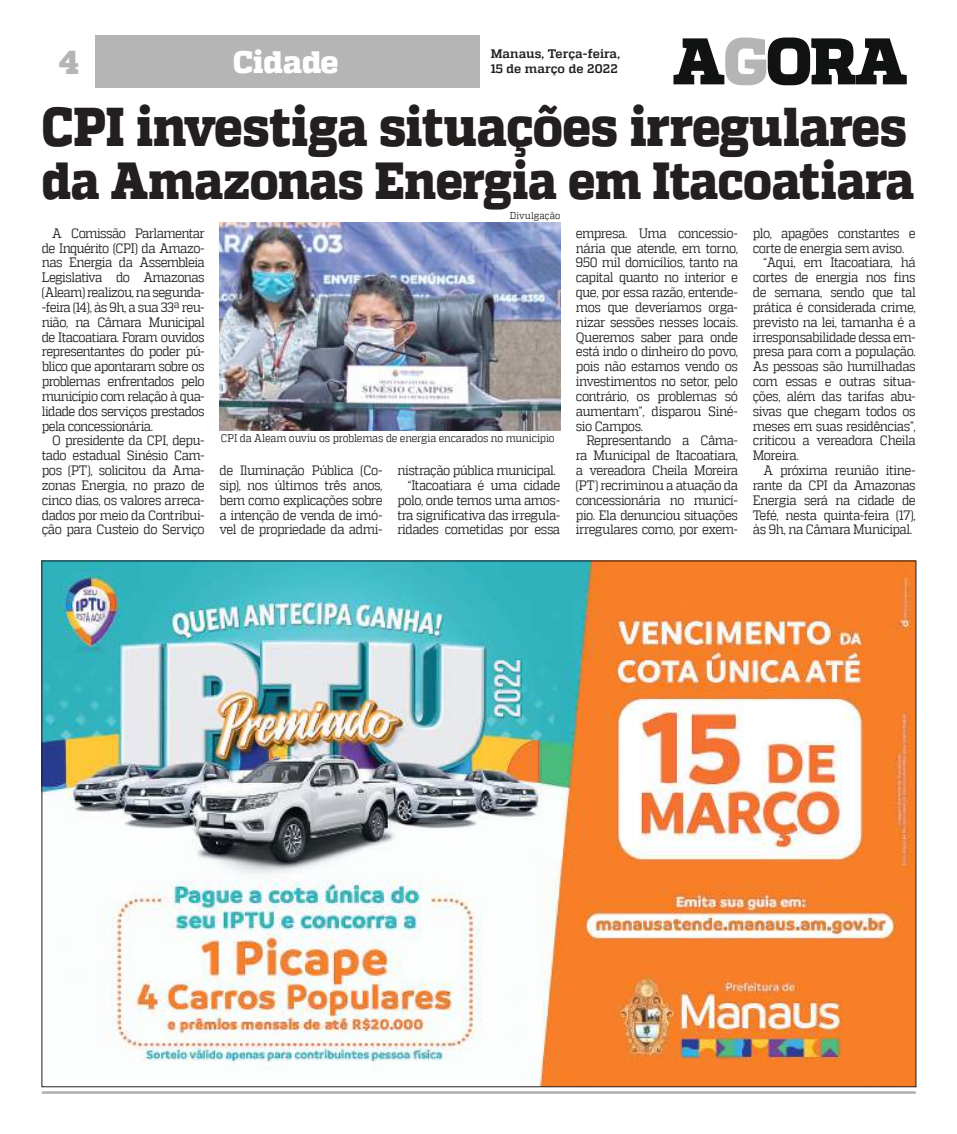
<style>
.page{position:relative;width:957px;height:1134px;background:#fff}
.page>*{position:absolute;margin:0;border:0;box-sizing:border-box;transform-origin:0 0}
.t1{font:800 54.38px "MW Quadon";letter-spacing:-.01em;color:#241f1f;scale:.9 1}
.t2{font:800 51.88px "MW Quadon";letter-spacing:-.015em;color:#241f1f;scale:.9 1}
.t3{font:800 33px "MW Quadon";color:#b5b5b6;scale:.95 1}
.t4{font:800 30.88px "MW Quadon";color:#fff}
.t5{font:13.62px/14.9px "MW Quadon";letter-spacing:-.04em;color:#241f1f;text-align:justify;scale:.9 1}
.t6{font:700 12.38px/14.9px "MW Quadon";letter-spacing:.005em;color:#241f1f}
.t7{font:11.12px "MW Quadon";letter-spacing:-.015em;color:#241f1f;scale:.9 1}
.t8{font:9.88px "MW Quadon";letter-spacing:.01em;color:#241f1f;scale:.9 1}
</style>
<div class="page">
<div style="left:95px;top:35px;width:384px;height:53px;background:#b5b5b6"></div>
<svg style="left:673px;top:38px;width:233px;height:47px"></svg>
<img style="left:220px;top:223px;width:340px;height:208px">
<hr style="left:42px;top:1091px;width:874px;height:3px;background:#adacb2">
<img style="left:44px;top:563px;width:870px;height:522px">
<h3 class="t3" style="left:59px;top:43px;width:22px">4</h3>
<h3 class="t4" style="left:233px;top:44px;width:107px">Cidade</h3>
<p class="t6" style="left:491px;top:46px;width:131px">Manaus, Terça-feira,<br>15 de março de 2022</p>
<h1 class="t1" style="left:42px;top:95px;width:963px">CPI investiga situações irregulares</h1>
<h2 class="t2" style="left:42px;top:150px;width:971px">da Amazonas Energia em Itacoatiara</h2>
<p class="t8" style="left:510px;top:210px;width:57px">Divulgação</p>
<p class="t5" style="left:42px;top:225px;width:183px;text-indent:10px">A Comissão Parlamentar de Inquérito (CPI) da Amazo&shy;nas Energia da Assembleia Legislativa do Amazonas (Aleam) realizou, na segunda--feira (14), às 9h, a sua 33ª reu&shy;nião, na Câmara Municipal de Itacoatiara. Foram ouvidos representantes do poder pú&shy;blico que apontaram sobre os problemas enfrentados pelo município com relação à qua&shy;lidade dos serviços prestados pela concessionária.</p>
<p class="t5" style="left:42px;top:433px;width:183px;text-indent:10px">O presidente da CPI, depu&shy;tado estadual Sinésio Cam&shy;pos (PT), solicitou da Ama&shy;zonas Energia, no prazo de cinco dias, os valores arreca&shy;dados por meio da Contribui&shy;ção para Custeio do Serviço</p>
<p class="t7" style="left:221px;top:432px;width:372px">CPI da Aleam ouviu os problemas de energia encarados no município</p>
<p class="t5" style="left:220px;top:463px;width:183px">de Iluminação Pública (Co&shy;sip), nos últimos três anos, bem como explicações sobre a intenção de venda de imó&shy;vel de propriedade da admi-</p>
<p class="t5" style="left:397px;top:463px;width:178px">nistração pública municipal.</p>
<p class="t5" style="left:408px;top:478px;width:171px">“Itacoatiara é uma cidade</p>
<p class="t5" style="left:397px;top:492px;width:183px">polo, onde temos uma amos-</p>
<p class="t5" style="left:397px;top:507px;width:183px">tra significativa das irregula-</p>
<p class="t5" style="left:397px;top:522px;width:183px">ridades cometidas por essa</p>
<p class="t5" style="left:576px;top:225px;width:182px">empresa. Uma concessio&shy;nária que atende, em torno, 950 mil domicílios, tanto na capital quanto no interior e que, por essa razão, entende&shy;mos que deveríamos orga&shy;nizar sessões nesses locais.<br>Queremos saber para onde está indo o dinheiro do povo, pois não estamos vendo os investimentos no setor, pelo contrário, os problemas só aumentam”, disparou Siné&shy;sio Campos.</p>
<p class="t5" style="left:576px;top:433px;width:182px;text-indent:10px">Representando a Câma&shy;ra Municipal de Itacoatiara, a vereadora Cheila Moreira (PT) recriminou a atuação da concessionária no municí&shy;pio. Ela denunciou situações irregulares como, por exem-</p>
<p class="t5" style="left:753px;top:225px;width:182px">plo, apagões constantes e</p>
<p class="t5" style="left:753px;top:240px;width:170px">corte de energia sem aviso.</p>
<p class="t5" style="left:763px;top:255px;width:171px">“Aqui, em Itacoatiara, há</p>
<p class="t5" style="left:753px;top:270px;width:183px">cortes de energia nos fins</p>
<p class="t5" style="left:753px;top:285px;width:183px">de semana, sendo que tal</p>
<p class="t5" style="left:753px;top:300px;width:182px">prática é considerada crime,</p>
<p class="t5" style="left:753px;top:314px;width:182px">previsto na lei, tamanha é a</p>
<p class="t5" style="left:753px;top:329px;width:183px">irresponsabilidade dessa em-</p>
<p class="t5" style="left:753px;top:344px;width:183px">presa para com a população.</p>
<p class="t5" style="left:753px;top:359px;width:182px">As pessoas são humilhadas</p>
<p class="t5" style="left:753px;top:374px;width:183px">com essas e outras situa-</p>
<p class="t5" style="left:753px;top:389px;width:183px">ções, além das tarifas abu-</p>
<p class="t5" style="left:753px;top:403px;width:182px">sivas que chegam todos os</p>
<p class="t5" style="left:753px;top:418px;width:183px">meses em suas residências”,</p>
<p class="t5" style="left:753px;top:433px;width:183px">criticou a vereadora Cheila</p>
<p class="t5" style="left:753px;top:448px;width:52px">Moreira.</p>
<p class="t5" style="left:763px;top:463px;width:171px">A próxima reunião itine-</p>
<p class="t5" style="left:753px;top:478px;width:183px">rante da CPI da Amazonas</p>
<p class="t5" style="left:753px;top:492px;width:183px">Energia será na cidade de</p>
<p class="t5" style="left:753px;top:507px;width:182px">Tefé, nesta quinta-feira (17),</p>
<p class="t5" style="left:753px;top:522px;width:178px">às 9h, na Câmara Municipal.</p>
</div>
